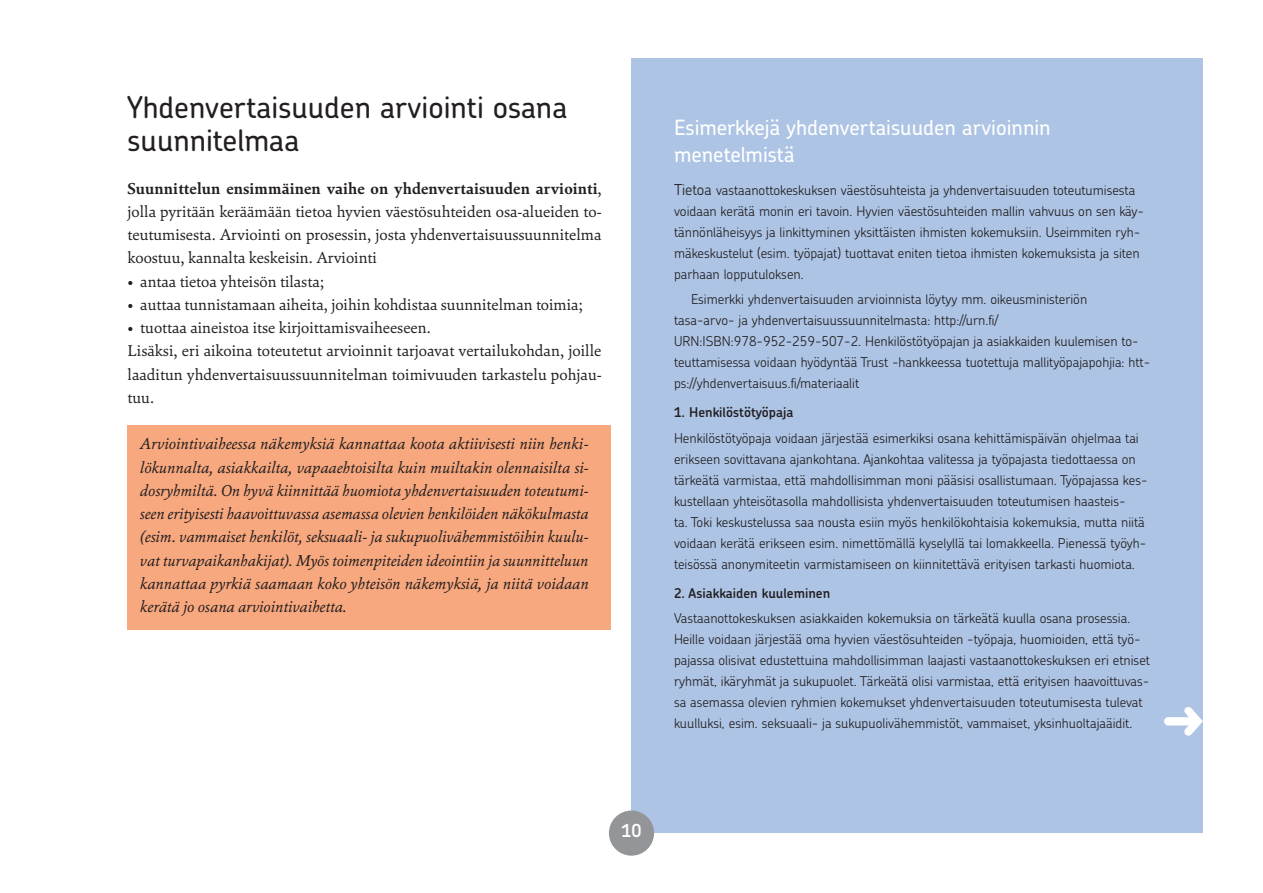
<style>
.page{position:relative;width:1263px;height:893px;background:#fff}
.page>*{position:absolute;margin:0;border:0;box-sizing:border-box;transform-origin:0 0}
.otsikko2{font:500 30px/33px "Chevin";color:#231f20}
.otsikko3{font:500 21px/27px "Chevin";color:#fff}
.t1{font:600 18px "Chevin";color:#fff}
.leipä{font:15.75px/23.2px "Cala";color:#231f20;text-align:justify}
.leipä-2{font:italic 15.75px/23.2px "Cala";color:#231f20;text-align:justify}
.kuvatext_ei_rivitys{font:300 13.5px/21px "Chevin";color:#231f20}
.kuvatext_ei_rivitys-2{font:600 13.5px "Chevin";color:#231f20}
.s1{font-weight:700}
.s2{font-size:15px}
</style>
<div class="page">
<div style="left:631px;top:58px;width:572px;height:775px;background:#adc4e5"></div>
<div style="left:128px;top:425px;width:483px;height:204px;background:#f8a87e"></div>
<div style="left:609px;top:810px;width:45px;height:46px;background:#939598;border-radius:50%"></div>
<svg style="left:1164px;top:707px;width:39px;height:29px"></svg>
<p class="otsikko2" style="left:128px;top:90px;width:441px">Yhdenvertaisuuden arviointi osana suunnitelmaa</p>
<p class="leipä" style="left:128px;top:176px;width:476px"><span class="s1">Suunnittelun ensimmäinen vaihe on yhdenvertaisuuden arviointi</span>, jolla pyritään keräämään tietoa hyvien väestösuhteiden osa-alueiden to&shy;teutumisesta. Arviointi on prosessin, josta yhdenvertaisuussuunnitelma koostuu, kannalta keskeisin. Arviointi</p>
<p class="leipä" style="left:128px;top:269px;width:198px">• antaa tietoa yhteisön tilasta;</p>
<p class="leipä" style="left:128px;top:293px;width:457px">• auttaa tunnistamaan aiheita, joihin kohdistaa suunnitelman toimia;</p>
<p class="leipä" style="left:128px;top:316px;width:305px">• tuottaa aineistoa itse kirjoittamisvaiheeseen.</p>
<p class="leipä" style="left:128px;top:339px;width:476px">Lisäksi, eri aikoina toteutetut arvioinnit tarjoavat vertailukohdan, joille laaditun yhdenvertaisuussuunnitelman toimivuuden tarkastelu pohjau&shy;tuu.</p>
<p class="leipä-2" style="left:140px;top:432px;width:450px">Arviointivaiheessa näkemyksiä kannattaa koota aktiivisesti niin henki&shy;lökunnalta, asiakkailta, vapaaehtoisilta kuin muiltakin olennaisilta si&shy;dosryhmiltä. On hyvä kiinnittää huomiota yhdenvertaisuuden toteutumi&shy;seen erityisesti haavoittuvassa asemassa olevien henkilöiden näkökulmasta (esim. vammaiset henkilöt, seksuaali- ja sukupuolivähemmistöihin kuulu&shy;vat turvapaikanhakijat). Myös toimenpiteiden ideointiin ja suunnitteluun kannattaa pyrkiä saamaan koko yhteisön näkemyksiä, ja niitä voidaan kerätä jo osana arviointivaihetta.</p>
<p class="otsikko3" style="left:674px;top:114px;width:378px">Esimerkkejä yhdenvertaisuuden arvioinnin menetelmistä</p>
<p class="kuvatext_ei_rivitys" style="left:674px;top:179px;width:471px"><span class="s2">Tietoa</span> vastaanottokeskuksen väestösuhteista ja yhdenvertaisuuden toteutumisesta voidaan kerätä monin eri tavoin. Hyvien väestösuhteiden mallin vahvuus on sen käy&shy;tännönläheisyys ja linkittyminen yksittäisten ihmisten kokemuksiin. Useimmiten ryh&shy;mäkeskustelut (esim. työpajat) tuottavat eniten tietoa ihmisten kokemuksista ja siten parhaan lopputuloksen.</p>
<p class="kuvatext_ei_rivitys" style="left:674px;top:288px;width:478px;text-indent:17px">Esimerkki yhdenvertaisuuden arvioinnista löytyy mm. oikeusministeriön tasa-arvo- ja yhdenvertaisuussuunnitelmasta: http://urn.fi/ URN:ISBN:978-952-259-507-2. Henkilöstötyöpajan ja asiakkaiden kuulemisen to&shy;teuttamisessa voidaan hyödyntää Trust -hankkeessa tuotettuja mallityöpajapohjia: htt&shy;ps://yhdenvertaisuus.fi/materiaalit</p>
<p class="kuvatext_ei_rivitys-2" style="left:674px;top:404px;width:121px">1. Henkilöstötyöpaja</p>
<p class="kuvatext_ei_rivitys" style="left:674px;top:427px;width:475px">Henkilöstötyöpaja voidaan järjestää esimerkiksi osana kehittämispäivän ohjelmaa tai erikseen sovittavana ajankohtana. Ajankohtaa valitessa ja työpajasta tiedottaessa on tärkeätä varmistaa, että mahdollisimman moni pääsisi osallistumaan. Työpajassa kes&shy;kustellaan yhteisötasolla mahdollisista yhdenvertaisuuden toteutumisen haasteis-<br>ta. Toki keskustelussa saa nousta esiin myös henkilökohtaisia kokemuksia, mutta niitä voidaan kerätä erikseen esim. nimettömällä kyselyllä tai lomakkeella. Pienessä työyh&shy;teisössä anonymiteetin varmistamiseen on kiinnitettävä erityisen tarkasti huomiota.</p>
<p class="kuvatext_ei_rivitys-2" style="left:674px;top:584px;width:158px">2. Asiakkaiden kuuleminen</p>
<p class="kuvatext_ei_rivitys" style="left:674px;top:608px;width:478px">Vastaanottokeskuksen asiakkaiden kokemuksia on tärkeätä kuulla osana prosessia.<br>Heille voidaan järjestää oma hyvien väestösuhteiden -työpaja, huomioiden, että työ&shy;pajassa olisivat edustettuina mahdollisimman laajasti vastaanottokeskuksen eri etniset ryhmät, ikäryhmät ja sukupuolet. Tärkeätä olisi varmistaa, että erityisen haavoittuvas&shy;sa asemassa olevien ryhmien kokemukset yhdenvertaisuuden toteutumisesta tulevat kuulluksi, esim. seksuaali- ja sukupuolivähemmistöt, vammaiset, yksinhuoltajaäidit.</p>
<p class="t1" style="left:621px;top:819px;width:22px">10</p>
</div>
